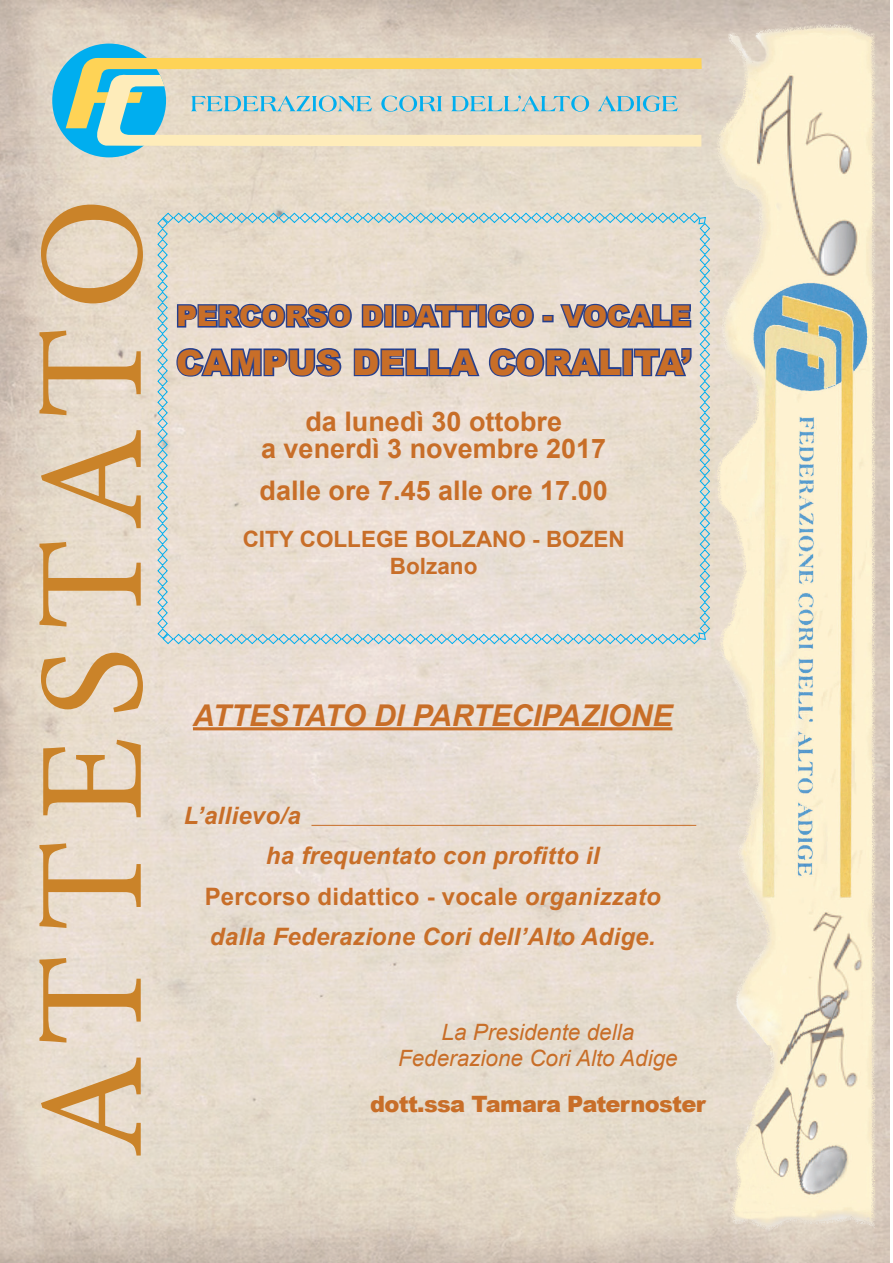
<style>
.page{position:relative;width:893px;height:1263px;background:#fff}
.page>*{position:absolute;margin:0;border:0;box-sizing:border-box;transform-origin:0 0}
.t1{font:150px "Minion Pro";letter-spacing:.11em;color:#ca8329}
.t2{font:900 34.5px "Arial";color:#c86e28}
.t3{font:italic 700 30px "Arial";color:#c86e28}
.t4{font:900 28.5px "Arial";color:#c86e28}
.t5{font:700 27px/27px "Arial";color:#c86e28;text-align:center}
.t6{font:italic 700 24px "Arial";letter-spacing:.01em;color:#c86e28}
.t7{font:700 24px "Arial";letter-spacing:.01em;color:#c86e28}
.t8{font:italic 22.5px/25.5px "Arial";color:#c86e28;text-align:center}
.t9{font:700 22.5px/27px "Arial";color:#c86e28;text-align:center}
.t10{font:900 22.5px "Arial";letter-spacing:-.03em;color:#c86e28}
.s1{font-style:italic}
</style>
<div class="page">
<img style="left:0;top:0;width:890px;height:1263px">
<div style="left:52px;top:44px;width:114px;height:113px;background:#00aeef;border-radius:50%"></div>
<svg style="left:66px;top:56px;width:636px;height:72px;background:#ded082"></svg>
<svg style="left:94px;top:73px;width:607px;height:74px;background:#d1d6c7"></svg>
<svg style="left:157px;top:212px;width:554px;height:433px;background:#d9d3cd"></svg>
<hr style="left:193px;top:727px;width:479px;height:3px;background:#c86e28">
<img style="left:715px;top:23px;width:161px;height:1208px">
<hr style="left:311px;top:825px;width:385px;height:1px;background:#c86e28">
<h1 class="t1" style="left:-8px;top:1158px;width:962px;rotate:-90deg">ATTESTATO</h1>
<p class="t4" style="left:176px;top:295px;width:516px">PERCORSO DIDATTICO - VOCALE</p>
<h2 class="t2" style="left:176px;top:337px;width:516px">CAMPUS DELLA CORALITA’</h2>
<p class="t5" style="left:261px;top:408px;width:347px">da lunedì 30 ottobre<br>a venerdì 3 novembre 2017</p>
<p class="t5" style="left:260px;top:477px;width:350px">dalle ore 7.45 alle ore 17.00</p>
<p class="t9" style="left:243px;top:525px;width:384px">CITY COLLEGE BOLZANO - BOZEN<br>Bolzano</p>
<p class="t3" style="left:193px;top:695px;width:481px">ATTESTATO DI PARTECIPAZIONE</p>
<p class="t6" style="left:184px;top:799px;width:118px">L’allievo/a</p>
<p class="t6" style="left:266px;top:840px;width:335px">ha frequentato con profitto il</p>
<p class="t7" style="left:205px;top:879px;width:457px">Percorso didattico - vocale <span class="s1">organizzato</span></p>
<p class="t6" style="left:210px;top:921px;width:447px">dalla Federazione Cori dell’Alto Adige.</p>
<p class="t8" style="left:398px;top:1020px;width:281px">La Presidente della<br>Federazione Cori Alto Adige</p>
<p class="t10" style="left:370px;top:1088px;width:337px">dott.ssa Tamara Paternoster</p>
</div>
